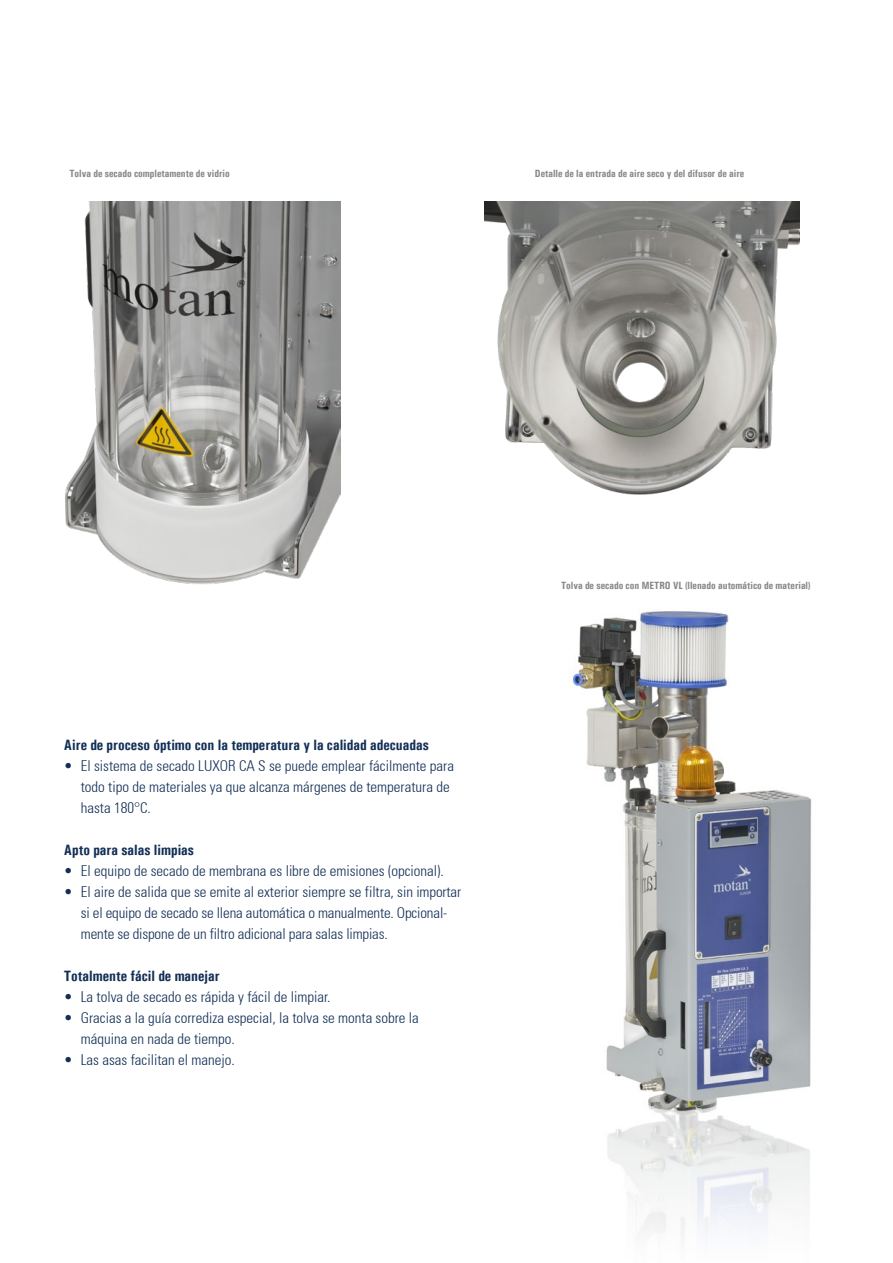
<style>
.page{position:relative;width:893px;height:1263px;background:#fff}
.page>*{position:absolute;margin:0;border:0;box-sizing:border-box;transform-origin:0 0}
.t1{font:300 condensed 15px/21px "Univers";color:#132f55}
.t2{font:700 15px "Univers Condensed";color:#132f55}
.t3{font:700 10.5px "Univers Condensed";color:#878787}
</style>
<div class="page">
<img style="left:485px;top:201px;width:314px;height:294px">
<img style="left:572px;top:611px;width:240px;height:624px">
<img style="left:65px;top:202px;width:275px;height:382px">
<p class="t3" style="left:69px;top:167px;width:162px">Tolva de secado completamente de vidrio</p>
<p class="t3" style="left:535px;top:167px;width:211px">Detalle de la entrada de aire seco y del difusor de aire</p>
<p class="t2" style="left:64px;top:736px;width:367px">Aire de proceso óptimo con la temperatura y la calidad adecuadas</p>
<p class="t1" style="left:81px;top:755px;width:375px;text-indent:-17px">• El sistema de secado LUXOR CA S se puede emplear fácilmente para todo tipo de materiales ya que alcanza márgenes de temperatura de hasta 180°C.</p>
<p class="t2" style="left:64px;top:841px;width:132px">Apto para salas limpias</p>
<p class="t1" style="left:64px;top:860px;width:382px">• El equipo de secado de membrana es libre de emisiones (opcional).</p>
<p class="t1" style="left:81px;top:881px;width:382px;text-indent:-17px">• El aire de salida que se emite al exterior siempre se filtra, sin importar si el equipo de secado se llena automática o manualmente. Opcional&shy;mente se dispone de un filtro adicional para salas limpias.</p>
<p class="t2" style="left:64px;top:967px;width:157px">Totalmente fácil de manejar</p>
<p class="t1" style="left:64px;top:986px;width:268px">• La tolva de secado es rápida y fácil de limpiar.</p>
<p class="t1" style="left:81px;top:1007px;width:340px;text-indent:-17px">• Gracias a la guía corrediza especial, la tolva se monta sobre la máquina en nada de tiempo.</p>
<p class="t1" style="left:64px;top:1049px;width:173px">• Las asas facilitan el manejo.</p>
<p class="t3" style="left:561px;top:579px;width:251px">Tolva de secado con METRO VL (llenado automático de material)</p>
</div>
